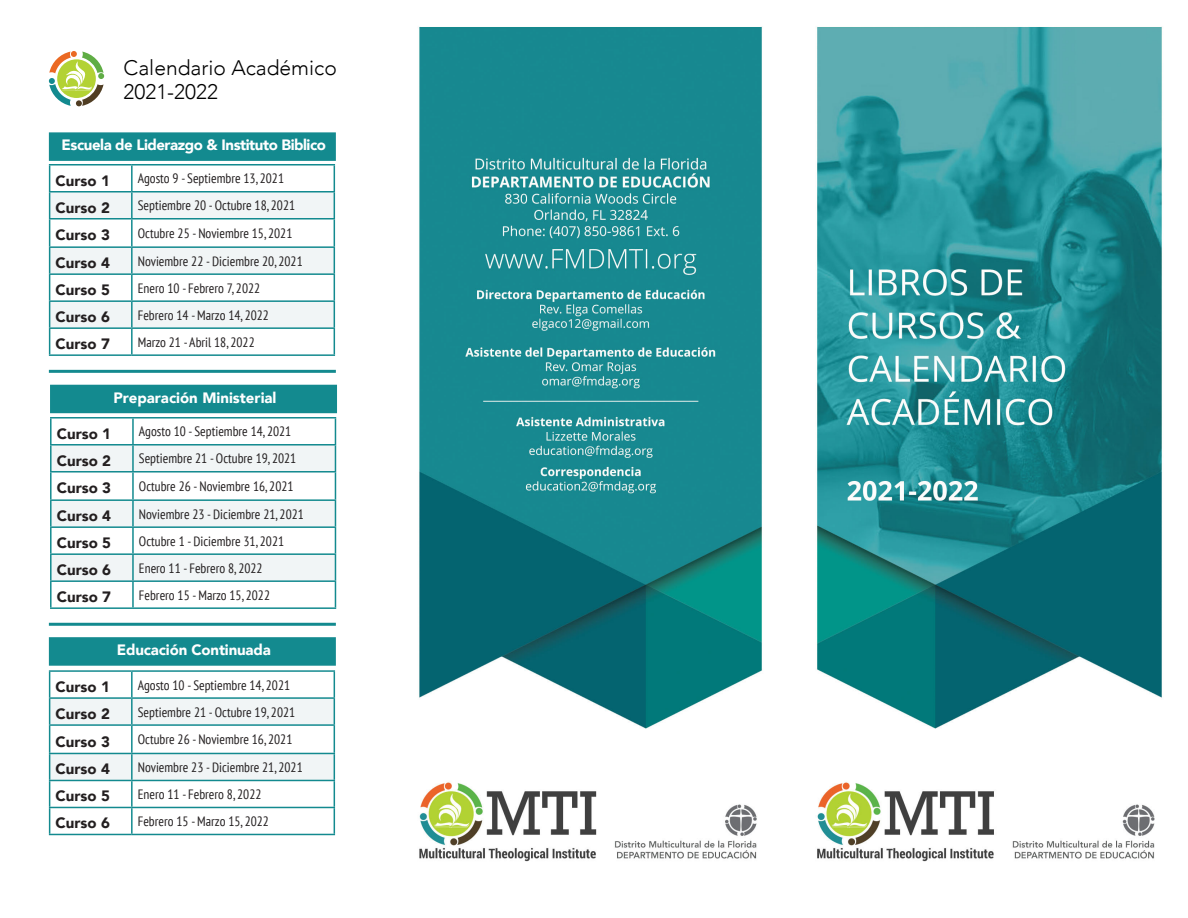
<style>
.page{position:relative;width:1188px;height:918px;background:#fff}
.page>*{position:absolute;margin:0;border:0;box-sizing:border-box;transform-origin:0 0}
.t1{font:300 21px "Avenir";color:#000}
.t2{font:900 15px "Avenir";color:#231f20}
.t3{font:900 15px "Avenir";letter-spacing:-.01em;color:#fff}
.t4{font:900 15px "Avenir";letter-spacing:-.03em;color:#fff}
.t5{font:condensed 13.5px "PT Sans";color:#231f20}
</style>
<div class="page">
<img style="left:48px;top:26px;width:1114px;height:836px">
<svg style="left:49px;top:51px;width:55px;height:55px"></svg>
<div style="left:50px;top:385px;width:287px;height:28px;background:#138a8f"></div>
<hr style="left:50px;top:417px;width:83px;height:2px;background:#138a8f">
<hr style="left:50px;top:419px;width:2px;height:25px;background:#138a8f">
<hr style="left:133px;top:417px;width:203px;height:2px;background:#138a8f">
<hr style="left:50px;top:444px;width:83px;height:2px;background:#138a8f">
<hr style="left:50px;top:446px;width:2px;height:25px;background:#138a8f">
<hr style="left:50px;top:471px;width:83px;height:2px;background:#138a8f">
<hr style="left:50px;top:473px;width:2px;height:26px;background:#138a8f">
<hr style="left:50px;top:499px;width:83px;height:2px;background:#138a8f">
<hr style="left:50px;top:501px;width:2px;height:25px;background:#138a8f">
<hr style="left:50px;top:526px;width:83px;height:2px;background:#138a8f">
<hr style="left:50px;top:528px;width:2px;height:25px;background:#138a8f">
<hr style="left:50px;top:553px;width:83px;height:2px;background:#138a8f">
<hr style="left:50px;top:555px;width:2px;height:25px;background:#138a8f">
<hr style="left:50px;top:580px;width:83px;height:2px;background:#138a8f">
<hr style="left:50px;top:582px;width:2px;height:25px;background:#138a8f">
<svg style="left:51px;top:419px;width:285px;height:188px"></svg>
<hr style="left:50px;top:607px;width:83px;height:2px;background:#138a8f">
<hr style="left:133px;top:607px;width:203px;height:2px;background:#138a8f">
<hr style="left:49px;top:623px;width:287px;height:3px;background:#138a8f">
<div style="left:49px;top:637px;width:287px;height:29px;background:#138a8f"></div>
<hr style="left:49px;top:670px;width:83px;height:2px;background:#138a8f">
<hr style="left:132px;top:670px;width:203px;height:2px;background:#138a8f">
<svg style="left:49px;top:671px;width:286px;height:163px"></svg>
<hr style="left:49px;top:834px;width:83px;height:1px;background:#138a8f">
<hr style="left:132px;top:834px;width:203px;height:1px;background:#138a8f">
<hr style="left:49px;top:370px;width:287px;height:3px;background:#138a8f">
<div style="left:49px;top:132px;width:287px;height:29px;background:#138a8f"></div>
<hr style="left:49px;top:164px;width:83px;height:2px;background:#138a8f">
<hr style="left:132px;top:164px;width:203px;height:2px;background:#138a8f">
<svg style="left:49px;top:166px;width:286px;height:188px"></svg>
<hr style="left:49px;top:354px;width:83px;height:2px;background:#138a8f">
<hr style="left:132px;top:354px;width:203px;height:2px;background:#138a8f">
<p class="t1" style="left:124px;top:55px;width:215px">Calendario Académico</p>
<p class="t1" style="left:124px;top:79px;width:96px">2021-2022</p>
<p class="t4" style="left:62px;top:132px;width:266px">Escuela de Liderazgo &amp; Instituto Biblico</p>
<p class="t2" style="left:56px;top:168px;width:56px">Curso 1</p>
<p class="t5" style="left:138px;top:170px;width:148px">Agosto 9 - Septiembre 13, 2021</p>
<p class="t2" style="left:56px;top:195px;width:56px">Curso 2</p>
<p class="t5" style="left:138px;top:197px;width:159px">Septiembre 20 - Octubre 18, 2021</p>
<p class="t2" style="left:56px;top:222px;width:56px">Curso 3</p>
<p class="t5" style="left:138px;top:225px;width:156px">Octubre 25 - Noviembre 15, 2021</p>
<p class="t2" style="left:56px;top:250px;width:56px">Curso 4</p>
<p class="t5" style="left:138px;top:252px;width:166px">Noviembre 22 - Diciembre 20, 2021</p>
<p class="t2" style="left:56px;top:277px;width:56px">Curso 5</p>
<p class="t5" style="left:138px;top:279px;width:124px">Enero 10 - Febrero 7, 2022</p>
<p class="t2" style="left:56px;top:304px;width:56px">Curso 6</p>
<p class="t5" style="left:138px;top:306px;width:133px">Febrero 14 - Marzo 14, 2022</p>
<p class="t2" style="left:56px;top:331px;width:56px">Curso 7</p>
<p class="t5" style="left:138px;top:333px;width:118px">Marzo 21 - Abril 18, 2022</p>
<p class="t3" style="left:113px;top:385px;width:165px">Preparación Ministerial</p>
<p class="t2" style="left:57px;top:421px;width:56px">Curso 1</p>
<p class="t5" style="left:139px;top:423px;width:154px">Agosto 10 - Septiembre 14, 2021</p>
<p class="t2" style="left:57px;top:448px;width:56px">Curso 2</p>
<p class="t5" style="left:139px;top:450px;width:159px">Septiembre 21 - Octubre 19, 2021</p>
<p class="t2" style="left:57px;top:475px;width:56px">Curso 3</p>
<p class="t5" style="left:139px;top:478px;width:156px">Octubre 26 - Noviembre 16, 2021</p>
<p class="t2" style="left:57px;top:503px;width:56px">Curso 4</p>
<p class="t5" style="left:139px;top:505px;width:166px">Noviembre 23 - Diciembre 21, 2021</p>
<p class="t2" style="left:57px;top:530px;width:56px">Curso 5</p>
<p class="t5" style="left:139px;top:532px;width:147px">Octubre 1 - Diciembre 31, 2021</p>
<p class="t2" style="left:57px;top:557px;width:56px">Curso 6</p>
<p class="t5" style="left:139px;top:559px;width:125px">Enero 11 - Febrero 8, 2022</p>
<p class="t2" style="left:57px;top:584px;width:56px">Curso 7</p>
<p class="t5" style="left:139px;top:586px;width:133px">Febrero 15 - Marzo 15, 2022</p>
<p class="t3" style="left:117px;top:637px;width:156px">Educación Continuada</p>
<p class="t2" style="left:56px;top:674px;width:56px">Curso 1</p>
<p class="t5" style="left:138px;top:676px;width:154px">Agosto 10 - Septiembre 14, 2021</p>
<p class="t2" style="left:56px;top:701px;width:56px">Curso 2</p>
<p class="t5" style="left:138px;top:703px;width:159px">Septiembre 21 - Octubre 19, 2021</p>
<p class="t2" style="left:56px;top:729px;width:56px">Curso 3</p>
<p class="t5" style="left:138px;top:731px;width:156px">Octubre 26 - Noviembre 16, 2021</p>
<p class="t2" style="left:56px;top:756px;width:56px">Curso 4</p>
<p class="t5" style="left:138px;top:759px;width:166px">Noviembre 23 - Diciembre 21, 2021</p>
<p class="t2" style="left:56px;top:783px;width:56px">Curso 5</p>
<p class="t5" style="left:138px;top:786px;width:125px">Enero 11 - Febrero 8, 2022</p>
<p class="t2" style="left:56px;top:810px;width:56px">Curso 6</p>
<p class="t5" style="left:138px;top:813px;width:133px">Febrero 15 - Marzo 15, 2022</p>
</div>
